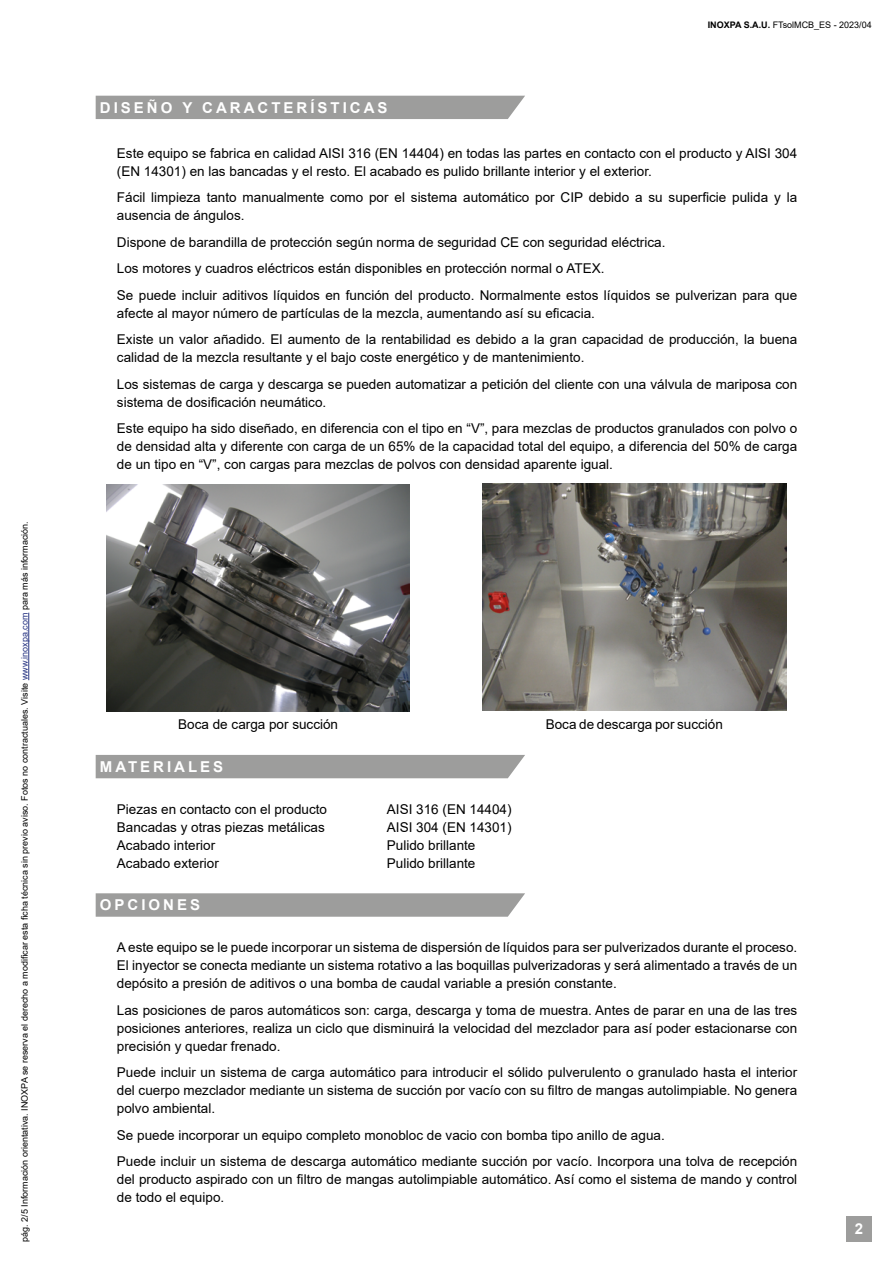
<style>
.page{position:relative;width:893px;height:1263px;background:#fff}
.page>*{position:absolute;margin:0;border:0;box-sizing:border-box;transform-origin:0 0}
.t1{font:700 15px "Arial";letter-spacing:.2em;color:#fff}
.t2{font:13.5px/18px "Arial";color:#000}
.t3{font:9px "Arial";color:#000}
.s1{color:#283583}
.s2{font-weight:700}
</style>
<div class="page">
<hr style="left:28px;top:613px;width:1px;height:67px;background:#283583">
<div style="left:846px;top:1216px;width:26px;height:26px;background:#9d9d9c"></div>
<img style="left:107px;top:484px;width:302px;height:227px">
<img style="left:483px;top:483px;width:303px;height:228px">
<div style="left:96px;top:755px;width:429px;height:23px;background:#9d9d9c"></div>
<svg style="left:96px;top:893px;width:429px;height:24px;background:#a1a1a0"></svg>
<div style="left:96px;top:96px;width:429px;height:23px;background:#9d9d9c"></div>
<p class="t3" style="left:18px;top:1242px;width:722px;rotate:-90deg">pág. 2/5 Información orientativa. INOXPA se reserva el derecho a modificar esta ficha técnica sin previo aviso. Fotos no contractuales. Visite <span class="s1">www.inoxpa.com</span> para más información.</p>
<p class="t1" style="left:100px;top:97px;width:289px">DISEÑO Y CARACTERÍSTICAS</p>
<p class="t3" style="left:708px;top:18px;width:166px"><span class="s2">INOXPA S.A.U.</span> FTsolMCB_ES - 2023/04</p>
<p class="t2" style="left:117px;top:144px;width:682px">Este equipo se fabrica en calidad AISI 316 (EN 14404) en todas las partes en contacto con el producto y AISI 304 (EN 14301) en las bancadas y el resto. El acabado es pulido brillante interior y el exterior.</p>
<p class="t2" style="left:117px;top:188px;width:682px">Fácil limpieza tanto manualmente como por el sistema automático por CIP debido a su superficie pulida y la ausencia de ángulos.</p>
<p class="t2" style="left:117px;top:228px;width:682px;line-height:26.5px">Dispone de barandilla de protección según norma de seguridad CE con seguridad eléctrica.<br>Los motores y cuadros eléctricos están disponibles en protección normal o ATEX.<br>Se puede incluir aditivos líquidos en función del producto. Normalmente estos líquidos se pulverizan para que</p>
<p class="t2" style="left:117px;top:299px;width:682px;line-height:26.5px">afecte al mayor número de partículas de la mezcla, aumentando así su eficacia.<br>Existe un valor añadido. El aumento de la rentabilidad es debido a la gran capacidad de producción, la buena</p>
<p class="t2" style="left:117px;top:344px;width:682px;line-height:26.5px">calidad de la mezcla resultante y el bajo coste energético y de mantenimiento.<br>Los sistemas de carga y descarga se pueden automatizar a petición del cliente con una válvula de mariposa con</p>
<p class="t2" style="left:117px;top:388px;width:682px;line-height:26.5px">sistema de dosificación neumático.<br>Este equipo ha sido diseñado, en diferencia con el tipo en “V”, para mezclas de productos granulados con polvo o</p>
<p class="t2" style="left:117px;top:437px;width:682px">de densidad alta y diferente con carga de un 65% de la capacidad total del equipo, a diferencia del 50% de carga de un tipo en “V”, con cargas para mezclas de polvos con densidad aparente igual.</p>
<p class="t2" style="left:178px;top:715px;width:161px">Boca de carga por succión</p>
<p class="t2" style="left:546px;top:715px;width:179px">Boca de descarga por succión</p>
<p class="t1" style="left:100px;top:756px;width:125px">MATERIALES</p>
<p class="t2" style="left:117px;top:800px;width:212px">Piezas en contacto con el producto</p>
<p class="t2" style="left:387px;top:800px;width:126px">AISI 316 (EN 14404)</p>
<p class="t2" style="left:117px;top:818px;width:209px">Bancadas y otras piezas metálicas</p>
<p class="t2" style="left:387px;top:818px;width:126px">AISI 304 (EN 14301)</p>
<p class="t2" style="left:117px;top:836px;width:100px">Acabado interior</p>
<p class="t2" style="left:387px;top:836px;width:90px">Pulido brillante</p>
<p class="t2" style="left:117px;top:854px;width:104px">Acabado exterior</p>
<p class="t2" style="left:387px;top:854px;width:90px">Pulido brillante</p>
<p class="t1" style="left:100px;top:895px;width:102px">OPCIONES</p>
<p class="t2" style="left:117px;top:938px;width:682px;text-align:justify">A este equipo se le puede incorporar un sistema de dispersión de líquidos para ser pulverizados durante el proceso.<br>El inyector se conecta mediante un sistema rotativo a las boquillas pulverizadoras y será alimentado a través de un depósito a presión de aditivos o una bomba de caudal variable a presión constante.</p>
<p class="t2" style="left:117px;top:1001px;width:682px;text-align:justify">Las posiciones de paros automáticos son: carga, descarga y toma de muestra. Antes de parar en una de las tres posiciones anteriores, realiza un ciclo que disminuirá la velocidad del mezclador para así poder estacionarse con precisión y quedar frenado.</p>
<p class="t2" style="left:117px;top:1063px;width:682px;text-align:justify">Puede incluir un sistema de carga automático para introducir el sólido pulverulento o granulado hasta el interior del cuerpo mezclador mediante un sistema de succión por vacío con su filtro de mangas autolimpiable. No genera polvo ambiental.</p>
<p class="t2" style="left:117px;top:1121px;width:682px;line-height:26.5px">Se puede incorporar un equipo completo monobloc de vacio con bomba tipo anillo de agua.<br>Puede incluir un sistema de descarga automático mediante succión por vacío. Incorpora una tolva de recepción</p>
<p class="t2" style="left:117px;top:1170px;width:682px">del producto aspirado con un filtro de mangas autolimpiable automático. Así como el sistema de mando y control de todo el equipo.</p>
<p class="t1" style="left:855px;top:1218px;width:10px">2</p>
</div>
